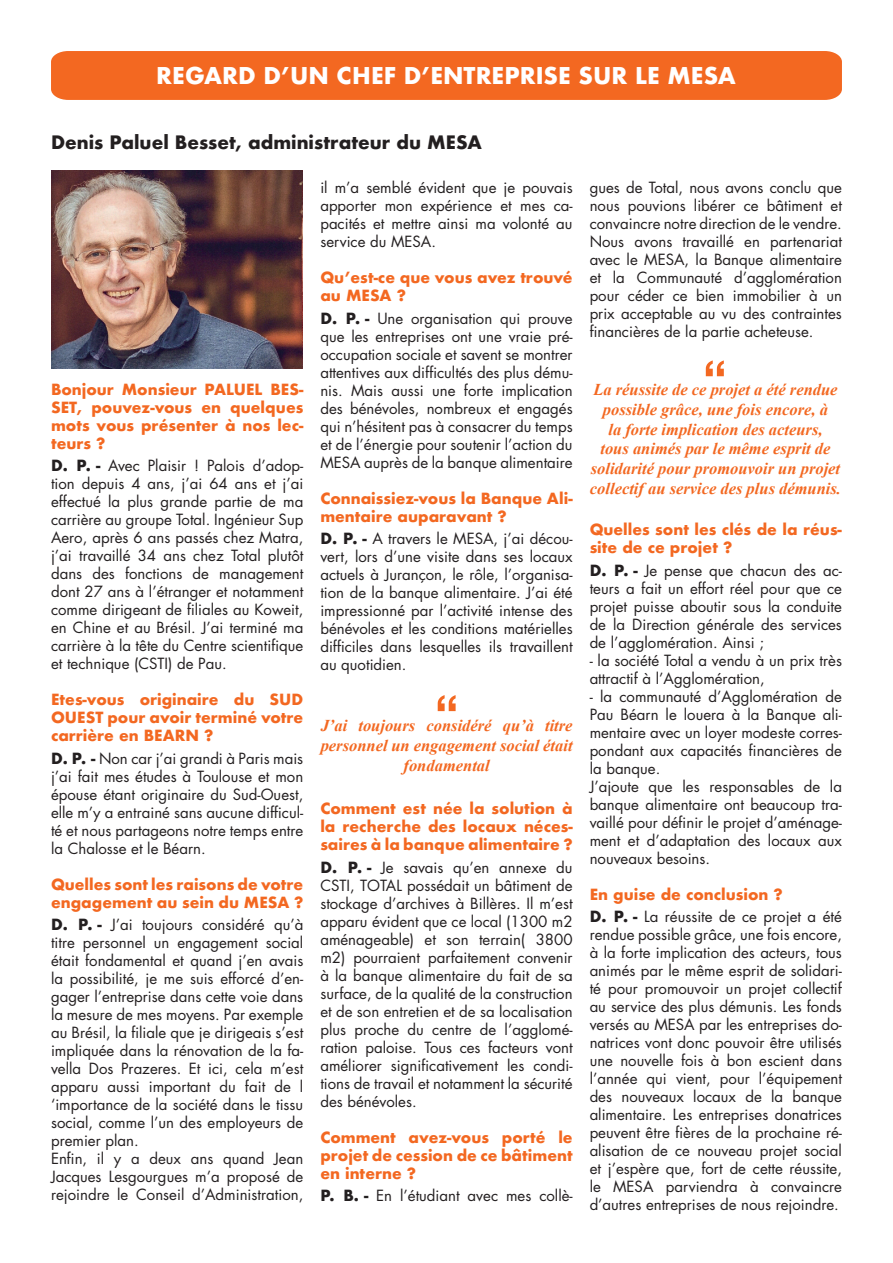
<style>
.page{position:relative;width:893px;height:1263px;background:#fff}
.page>*{position:absolute;margin:0;border:0;box-sizing:border-box;transform-origin:0 0}
.t1{font:700 22.5px "Futura";color:#fff}
.t2{font:700 18px "Futura";color:#231f20}
.t3{font:italic 700 16.5px/19.8px "Times New Roman";color:#f36821;text-align:center}
.t4{font:15px/18px "Futura";color:#231f20;text-align:justify}
.t5{font:700 15px/18px "Futura";color:#f36821;text-align:justify}
.s1{font-weight:700}
.s2{font-weight:700;color:#f36821}
</style>
<div class="page">
<div style="left:51px;top:51px;width:791px;height:49px;background:#f36821"></div>
<img style="left:51px;top:170px;width:252px;height:198px">
<svg style="left:438px;top:695px;width:18px;height:16px"></svg>
<svg style="left:706px;top:360px;width:18px;height:16px"></svg>
<h1 class="t1" style="left:156px;top:60px;width:581px">REGARD D’UN CHEF D’ENTREPRISE SUR LE MESA</h1>
<p class="t2" style="left:51px;top:129px;width:432px">Denis Paluel Besset, administrateur du MESA</p>
<p class="t5" style="left:51px;top:380px;width:254px">Bonjour Monsieur PALUEL BES-SET, pouvez-vous en quelques mots vous présenter à nos lec&shy;teurs ?</p>
<p class="t4" style="left:51px;top:457px;width:254px"><span class="s1">D. P. -</span> Avec Plaisir ! Palois d’adop&shy;tion depuis 4 ans, j’ai 64 ans et j’ai effectué la plus grande partie de ma carrière au groupe Total. Ingénieur Sup Aero, après 6 ans passés chez Matra, j’ai travaillé 34 ans chez Total plutôt dans des fonctions de management dont 27 ans à l’étranger et notamment comme dirigeant de filiales au Koweit, en Chine et au Brésil. J’ai terminé ma carrière à la tête du Centre scientifique et technique (CSTI) de Pau.</p>
<p class="t5" style="left:51px;top:690px;width:254px">Etes-vous originaire du SUD OUEST pour avoir terminé votre carrière en BEARN ?</p>
<p class="t4" style="left:51px;top:749px;width:254px"><span class="s1">D. P. -</span> Non car j’ai grandi à Paris mais j’ai fait mes études à Toulouse et mon épouse étant originaire du Sud-Ouest, elle m’y a entrainé sans aucune difficul&shy;té et nous partageons notre temps entre la Chalosse et le Béarn.</p>
<p class="t5" style="left:51px;top:875px;width:254px">Quelles sont les raisons de votre engagement au sein du MESA ?</p>
<p class="t4" style="left:51px;top:916px;width:254px;text-align:left"><span class="s1">D. P. -</span> J’ai toujours considéré qu’à titre personnel un engagement social était fondamental et quand j’en avais la possibilité, je me suis efforcé d’en&shy;gager l’entreprise dans cette voie dans la mesure de mes moyens. Par exemple au Brésil, la filiale que je dirigeais s’est impliquée dans la rénovation de la fa&shy;vella Dos Prazeres. Et ici, cela m’est apparu aussi important du fait de l ‘importance de la société dans le tissu social, comme l’un des employeurs de premier plan.<br>Enfin, il y a deux ans quand Jean Jacques Lesgourgues m’a proposé de rejoindre le Conseil d’Administration,</p>
<p class="t4" style="left:320px;top:179px;width:254px">il m’a semblé évident que je pouvais apporter mon expérience et mes ca&shy;pacités et mettre ainsi ma volonté au service du MESA.</p>
<p class="t5" style="left:320px;top:269px;width:254px">Qu’est-ce que vous avez trouvé au MESA ?</p>
<p class="t4" style="left:320px;top:309px;width:254px"><span class="s1">D. P. -</span> Une organisation qui prouve que les entreprises ont une vraie pré&shy;occupation sociale et savent se montrer attentives aux difficultés des plus dému&shy;nis. Mais aussi une forte implication des bénévoles, nombreux et engagés qui n’hésitent pas à consacrer du temps et de l’énergie pour soutenir l’action du MESA auprès de la banque alimentaire</p>
<p class="t5" style="left:320px;top:489px;width:254px">Connaissiez-vous la Banque Ali&shy;mentaire auparavant ?</p>
<p class="t4" style="left:320px;top:530px;width:254px"><span class="s1">D. P. -</span> A travers le MESA, j’ai décou&shy;vert, lors d’une visite dans ses locaux actuels à Jurançon, le rôle, l’organisa&shy;tion de la banque alimentaire. J’ai été impressionné par l’activité intense des bénévoles et les conditions matérielles difficiles dans lesquelles ils travaillent au quotidien.</p>
<p class="t3" style="left:321px;top:715px;width:253px">J’ai toujours considéré qu’à titre personnel un engagement social était fondamental</p>
<p class="t5" style="left:320px;top:800px;width:254px">Comment est née la solution à la recherche des locaux néces&shy;saires à la banque alimentaire ?</p>
<p class="t4" style="left:320px;top:858px;width:254px"><span class="s1">D. P. -</span> Je savais qu’en annexe du CSTI, TOTAL possédait un bâtiment de stockage d’archives à Billères. Il m’est apparu évident que ce local (1300 m2 aménageable) et son terrain( 3800 m2) pourraient parfaitement convenir à la banque alimentaire du fait de sa surface, de la qualité de la construction et de son entretien et de sa localisation plus proche du centre de l’agglomé&shy;ration paloise. Tous ces facteurs vont améliorer significativement les condi&shy;tions de travail et notamment la sécurité des bénévoles.</p>
<p class="t5" style="left:320px;top:1128px;width:254px">Comment avez-vous porté le projet de cession de ce bâtiment en interne ?</p>
<p class="t4" style="left:320px;top:1187px;width:254px"><span class="s1">P. B. -</span> En l’étudiant avec mes collè-</p>
<p class="t4" style="left:590px;top:179px;width:254px">gues de Total, nous avons conclu que nous pouvions libérer ce bâtiment et convaincre notre direction de le vendre.<br>Nous avons travaillé en partenariat avec le MESA, la Banque alimentaire et la Communauté d’agglomération pour céder ce bien immobilier à un prix acceptable au vu des contraintes financières de la partie acheteuse.</p>
<p class="t3" style="left:590px;top:379px;width:253px">La réussite de ce projet a été rendue possible grâce, une fois encore, à<br>la forte implication des acteurs,<br>tous animés par le même esprit de solidarité pour promouvoir un projet collectif au service des plus démunis.</p>
<p class="t5" style="left:590px;top:521px;width:254px">Quelles sont les clés de la réus&shy;site de ce projet ?</p>
<p class="t4" style="left:590px;top:561px;width:254px"><span class="s1">D. P. -</span> Je pense que chacun des ac&shy;teurs a fait un effort réel pour que ce projet puisse aboutir sous la conduite de la Direction générale des services de l’agglomération. Ainsi ;</p>
<p class="t4" style="left:590px;top:651px;width:254px">- la société Total a vendu à un prix très attractif à l’Agglomération,</p>
<p class="t4" style="left:590px;top:687px;width:254px;text-align:left">- la communauté d’Agglomération de<br>Pau Béarn le louera à la Banque ali&shy;mentaire avec un loyer modeste corres&shy;pondant aux capacités financières de la banque.<br>J’ajoute que les responsables de la banque alimentaire ont beaucoup tra&shy;vaillé pour définir le projet d’aménage&shy;ment et d’adaptation des locaux aux nouveaux besoins.</p>
<p class="t4" style="left:590px;top:883px;width:254px;line-height:22.5px"><span class="s2">En guise de conclusion ?<br></span><span class="s1">D. P. -</span> La réussite de ce projet a été</p>
<p class="t4" style="left:590px;top:926px;width:254px">rendue possible grâce, une fois encore, à la forte implication des acteurs, tous animés par le même esprit de solidari&shy;té pour promouvoir un projet collectif au service des plus démunis. Les fonds versés au MESA par les entreprises do&shy;natrices vont donc pouvoir être utilisés une nouvelle fois à bon escient dans l’année qui vient, pour l’équipement des nouveaux locaux de la banque alimentaire. Les entreprises donatrices peuvent être fières de la prochaine ré&shy;alisation de ce nouveau projet social et j’espère que, fort de cette réussite, le MESA parviendra à convaincre d’autres entreprises de nous rejoindre.</p>
</div>
